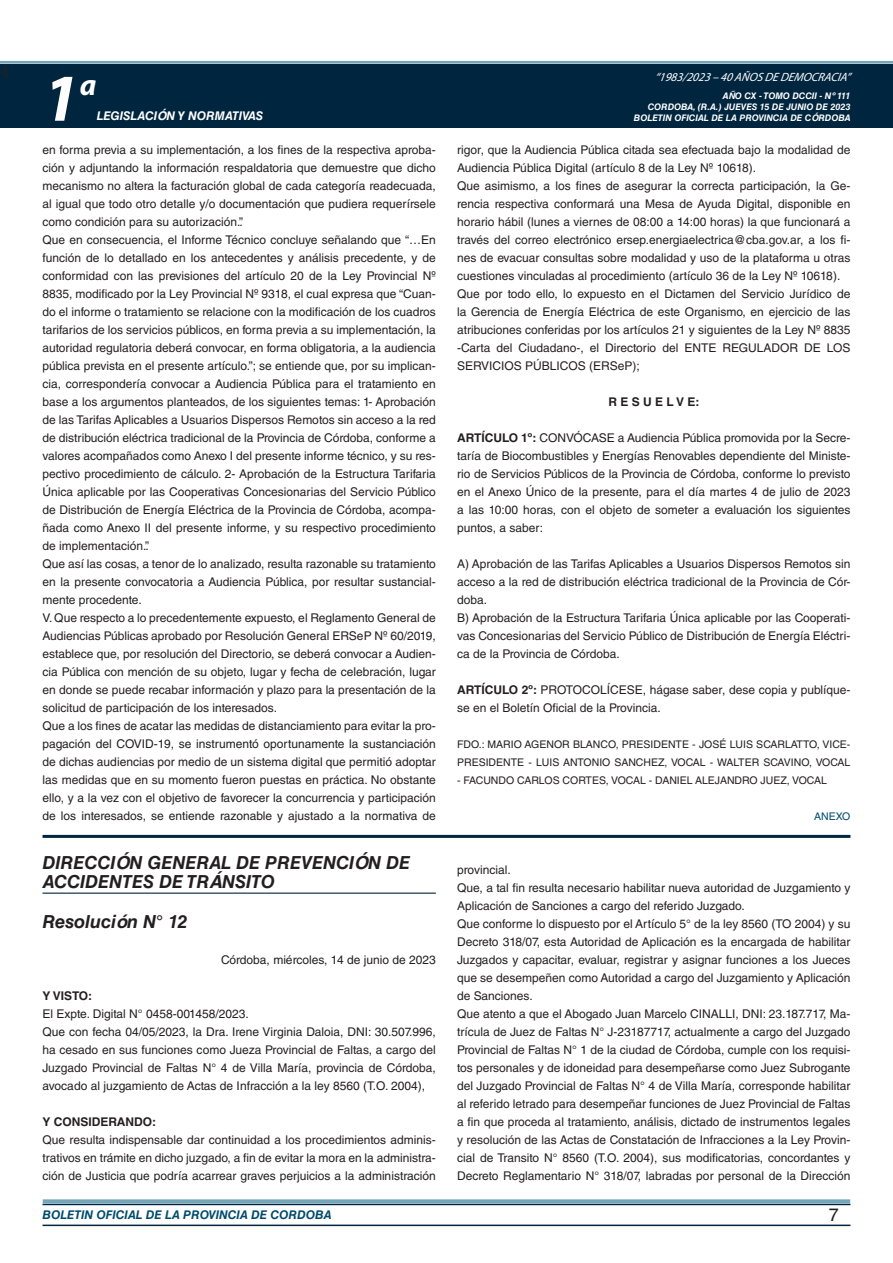
<style>
.page{position:relative;width:893px;height:1263px;background:#fff}
.page>*{position:absolute;margin:0;border:0;box-sizing:border-box;transform-origin:0 0}
.t1{font:italic 700 67.5px "Myriad Pro";color:#fff}
.t2{font:italic 700 30px "Myriad Pro";color:#fff}
.NOMBRE_DE_MINISTERIO{font:italic 700 18px/19.5px "Helvetica LT Std";color:#231f20}
.DOC__N{font:italic 700 18px "Helvetica LT Std";color:#231f20}
.t3{font:18px "Minion Pro";color:#231f20}
.t4{font:18px "Helvetica LT Std";color:#231f20}
.TEXTO_BASE{font:12px/18px "Helvetica LT Std";color:#231f20;text-align:justify}
.t5{font:italic 700 12px "Helvetica LT Std";color:#004b6c}
.FECHA{font:12px "Helvetica LT Std";color:#231f20}
.t6{font:italic 12px "Myriad Pro";color:#fff}
.t7{font:italic 700 12px "Helvetica LT Std";color:#fff}
.TEXTO_BASE-2{font:700 12px "Helvetica LT Std";color:#231f20}
.RESUELVE{font:700 12px "Helvetica LT Std";color:#231f20}
.FIRMA{font:10.5px/18px "Helvetica LT Std";color:#231f20}
.ANEXO{font:10.5px "Helvetica LT Std";color:#004b6c}
.t8{font:italic 700 9px/10.8px "Helvetica LT Std";color:#fff;text-align:right}
.s1{font-weight:700}
</style>
<div class="page">
<div style="left:0;top:61px;width:893px;height:6px;background:#fff;opacity:.75"></div>
<div style="left:0;top:64px;width:893px;height:64px;background:#00263f"></div>
<hr style="left:43px;top:1224px;width:807px;height:2px;background:#00263f">
<div style="left:42px;top:1198px;width:809px;height:8px;background:#fff;opacity:.75"></div>
<hr style="left:43px;top:892px;width:393px;height:2px;background:#00263f">
<hr style="left:43px;top:835px;width:807px;height:3px;background:#00263f">
<h3 class="t3" style="left:0;top:59px;width:10px">4</h3>
<h1 class="t1" style="left:43px;top:54px;width:38px">1</h1>
<h2 class="t2" style="left:80px;top:66px;width:18px">a</h2>
<p class="t7" style="left:97px;top:109px;width:168px">LEGISLACIÓN Y NORMATIVAS</p>
<p class="TEXTO_BASE" style="left:43px;top:141px;width:395px">en forma previa a su implementación, a los fines de la respectiva aproba&shy;ción y adjuntando la información respaldatoria que demuestre que dicho mecanismo no altera la facturación global de cada categoría readecuada, al igual que todo otro detalle y/o documentación que pudiera requerírsele como condición para su autorización.”.</p>
<p class="TEXTO_BASE" style="left:43px;top:231px;width:395px">Que en consecuencia, el Informe Técnico concluye señalando que “…En función de lo detallado en los antecedentes y análisis precedente, y de conformidad con las previsiones del artículo 20 de la Ley Provincial Nº 8835, modificado por la Ley Provincial Nº 9318, el cual expresa que “Cuan&shy;do el informe o tratamiento se relacione con la modificación de los cuadros tarifarios de los servicios públicos, en forma previa a su implementación, la autoridad regulatoria deberá convocar, en forma obligatoria, a la audiencia pública prevista en el presente artículo.”; se entiende que, por su implican&shy;cia, correspondería convocar a Audiencia Pública para el tratamiento en base a los argumentos planteados, de los siguientes temas: 1- Aprobación de las Tarifas Aplicables a Usuarios Dispersos Remotos sin acceso a la red de distribución eléctrica tradicional de la Provincia de Córdoba, conforme a valores acompañados como Anexo I del presente informe técnico, y su res&shy;pectivo procedimiento de cálculo. 2- Aprobación de la Estructura Tarifaria Única aplicable por las Cooperativas Concesionarias del Servicio Público de Distribución de Energía Eléctrica de la Provincia de Córdoba, acompa&shy;ñada como Anexo II del presente informe, y su respectivo procedimiento de implementación.”.</p>
<p class="TEXTO_BASE" style="left:43px;top:555px;width:395px">Que así las cosas, a tenor de lo analizado, resulta razonable su tratamiento en la presente convocatoria a Audiencia Pública, por resultar sustancial&shy;mente procedente.</p>
<p class="TEXTO_BASE" style="left:43px;top:609px;width:395px">V. Que respecto a lo precedentemente expuesto, el Reglamento General de Audiencias Públicas aprobado por Resolución General ERSeP Nº 60/2019, establece que, por resolución del Directorio, se deberá convocar a Audien&shy;cia Pública con mención de su objeto, lugar y fecha de celebración, lugar en donde se puede recabar información y plazo para la presentación de la solicitud de participación de los interesados.</p>
<p class="TEXTO_BASE" style="left:43px;top:717px;width:395px">Que a los fines de acatar las medidas de distanciamiento para evitar la pro&shy;pagación del COVID-19, se instrumentó oportunamente la sustanciación de dichas audiencias por medio de un sistema digital que permitió adoptar las medidas que en su momento fueron puestas en práctica. No obstante ello, y a la vez con el objetivo de favorecer la concurrencia y participación de los interesados, se entiende razonable y ajustado a la normativa de</p>
<p class="NOMBRE_DE_MINISTERIO" style="left:43px;top:852px;width:369px">DIRECCIÓN GENERAL DE PREVENCIÓN DE<br>ACCIDENTES DE TRÁNSITO</p>
<p class="DOC__N" style="left:43px;top:910px;width:146px">Resolución N° 12</p>
<p class="FECHA" style="left:221px;top:953px;width:216px">Córdoba, miércoles, 14 de junio de 2023</p>
<p class="TEXTO_BASE-2" style="left:43px;top:988px;width:51px">Y VISTO:</p>
<p class="TEXTO_BASE" style="left:43px;top:1005px;width:208px">El Expte. Digital N° 0458-001458/2023.</p>
<p class="TEXTO_BASE" style="left:43px;top:1023px;width:395px">Que con fecha 04/05/2023, la Dra. Irene Virginia Daloia, DNI: 30.507.996, ha cesado en sus funciones como Jueza Provincial de Faltas, a cargo del Juzgado Provincial de Faltas N° 4 de Villa María, provincia de Córdoba, avocado al juzgamiento de Actas de Infracción a la ley 8560 (T.O. 2004),</p>
<p class="TEXTO_BASE-2" style="left:43px;top:1114px;width:115px">Y CONSIDERANDO:</p>
<p class="TEXTO_BASE" style="left:43px;top:1131px;width:395px">Que resulta indispensable dar continuidad a los procedimientos adminis&shy;trativos en trámite en dicho juzgado, a fin de evitar la mora en la administra&shy;ción de Justicia que podría acarrear graves perjuicios a la administración</p>
<p class="t6" style="left:655px;top:70px;width:197px">“ 1983/2023 – 40 AÑOS DE DEMOCRACIA”</p>
<p class="t8" style="left:634px;top:91px;width:218px">AÑO CX - TOMO DCCII - Nº 111<br>CORDOBA, (R.A.) JUEVES 15 DE JUNIO DE 2023<br>BOLETIN OFICIAL DE LA PROVINCIA DE CÓRDOBA</p>
<p class="TEXTO_BASE" style="left:457px;top:141px;width:395px">rigor, que la Audiencia Pública citada sea efectuada bajo la modalidad de<br>Audiencia Pública Digital (artículo 8 de la Ley Nº 10618).</p>
<p class="TEXTO_BASE" style="left:457px;top:177px;width:395px">Que asimismo, a los fines de asegurar la correcta participación, la Ge&shy;rencia respectiva conformará una Mesa de Ayuda Digital, disponible en horario hábil (lunes a viernes de 08:00 a 14:00 horas) la que funcionará a través del correo electrónico ersep.energiaelectrica@cba.gov.ar, a los fi&shy;nes de evacuar consultas sobre modalidad y uso de la plataforma u otras cuestiones vinculadas al procedimiento (artículo 36 de la Ley Nº 10618).</p>
<p class="TEXTO_BASE" style="left:457px;top:285px;width:395px">Que por todo ello, lo expuesto en el Dictamen del Servicio Jurídico de la Gerencia de Energía Eléctrica de este Organismo, en ejercicio de las atribuciones conferidas por los artículos 21 y siguientes de la Ley Nº 8835 -Carta del Ciudadano-, el Directorio del ENTE REGULADOR DE LOS SERVICIOS PÚBLICOS (ERSeP);</p>
<p class="RESUELVE" style="left:608px;top:394px;width:93px">R E S U E L V E:</p>
<p class="TEXTO_BASE" style="left:457px;top:429px;width:395px"><span class="s1">ARTÍCULO 1º:</span> CONVÓCASE a Audiencia Pública promovida por la Secre&shy;taría de Biocombustibles y Energías Renovables dependiente del Ministe&shy;rio de Servicios Públicos de la Provincia de Córdoba, conforme lo previsto en el Anexo Único de la presente, para el día martes 4 de julio de 2023 a las 10:00 horas, con el objeto de someter a evaluación los siguientes puntos, a saber:</p>
<p class="TEXTO_BASE" style="left:457px;top:555px;width:395px">A) Aprobación de las Tarifas Aplicables a Usuarios Dispersos Remotos sin acceso a la red de distribución eléctrica tradicional de la Provincia de Cór&shy;doba.</p>
<p class="TEXTO_BASE" style="left:457px;top:609px;width:395px">B) Aprobación de la Estructura Tarifaria Única aplicable por las Cooperati&shy;vas Concesionarias del Servicio Público de Distribución de Energía Eléctri&shy;ca de la Provincia de Córdoba.</p>
<p class="TEXTO_BASE" style="left:457px;top:681px;width:395px"><span class="s1">ARTÍCULO 2º:</span> PROTOCOLÍCESE, hágase saber, dese copia y publíque&shy;se en el Boletín Oficial de la Provincia.</p>
<p class="FIRMA" style="left:457px;top:735px;width:395px">FDO.: MARIO AGENOR BLANCO, PRESIDENTE - JOSÉ LUIS SCARLATTO, VICE-<br>PRESIDENTE - LUIS ANTONIO SANCHEZ, VOCAL - WALTER SCAVINO, VOCAL</p>
<p class="FIRMA" style="left:457px;top:771px;width:371px">- FACUNDO CARLOS CORTES, VOCAL - DANIEL ALEJANDRO JUEZ, VOCAL</p>
<p class="ANEXO" style="left:814px;top:810px;width:38px">ANEXO</p>
<p class="TEXTO_BASE" style="left:457px;top:861px;width:55px">provincial.</p>
<p class="TEXTO_BASE" style="left:457px;top:879px;width:395px">Que, a tal fin resulta necesario habilitar nueva autoridad de Juzgamiento y<br>Aplicación de Sanciones a cargo del referido Juzgado.</p>
<p class="TEXTO_BASE" style="left:457px;top:915px;width:395px">Que conforme lo dispuesto por el Artículo 5° de la ley 8560 (TO 2004) y su Decreto 318/07, esta Autoridad de Aplicación es la encargada de habilitar Juzgados y capacitar, evaluar, registrar y asignar funciones a los Jueces que se desempeñen como Autoridad a cargo del Juzgamiento y Aplicación de Sanciones.</p>
<p class="TEXTO_BASE" style="left:457px;top:1005px;width:395px">Que atento a que el Abogado Juan Marcelo CINALLI, DNI: 23.187.717, Ma&shy;trícula de Juez de Faltas N° J-23187717, actualmente a cargo del Juzgado Provincial de Faltas N° 1 de la ciudad de Córdoba, cumple con los requisi&shy;tos personales y de idoneidad para desempeñarse como Juez Subrogante del Juzgado Provincial de Faltas N° 4 de Villa María, corresponde habilitar al referido letrado para desempeñar funciones de Juez Provincial de Faltas a fin que proceda al tratamiento, análisis, dictado de instrumentos legales y resolución de las Actas de Constatación de Infracciones a la Ley Provin&shy;cial de Transito N° 8560 (T.O. 2004), sus modificatorias, concordantes y Decreto Reglamentario N° 318/07, labradas por personal de la Dirección</p>
<p class="t5" style="left:43px;top:1208px;width:290px">BOLETIN OFICIAL DE LA PROVINCIA DE CORDOBA</p>
<h3 class="t4" style="left:829px;top:1204px;width:12px">7</h3>
</div>
